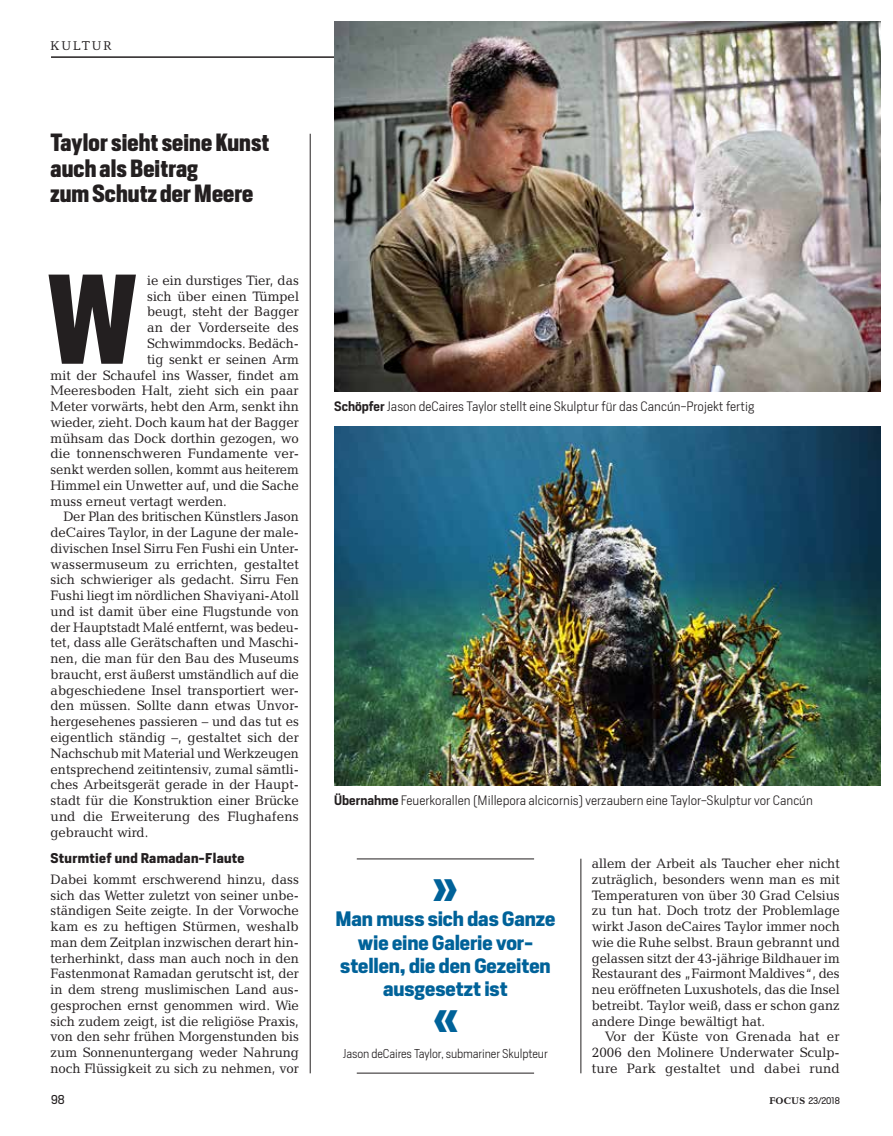
<style>
.page{position:relative;width:893px;height:1136px;background:#fff}
.page>*{position:absolute;margin:0;border:0;box-sizing:border-box;transform-origin:0 0}
.t1{font:700 118.8px "Heron Sans Cond";color:#231f20}
.t2{font:700 40.2px "Heron Sans";color:#006299}
.t3{font:700 23.25px/25.5px "Heron Sans Cond";letter-spacing:.005em;color:#231f20}
.t4{font:700 19.5px/23.2px "Heron Sans";letter-spacing:-.005em;color:#006299;text-align:center}
.t5{font:13.8px/15.8px "Candida Focus Roman";color:#231f20;text-align:justify}
.t6{font:13.8px "Candida Focus Roman";color:#231f20;scale:.96 1}
.t7{font:700 13.2px "Heron Sans";letter-spacing:.025em;color:#231f20}
.t8{font:12.9px "Candida Focus Roman";letter-spacing:.155em;color:#231f20}
.t9{font:300 12.75px "Heron Sans";color:#231f20}
.t10{font:300 12px "Heron Sans";letter-spacing:-.01em;color:#231f20}
.t11{font:12px "Heron Sans";color:#231f20}
.t12{font:9px "Heron Sans";color:#231f20}
.s1{font-weight:600}
.s2{font-family:"Candida Focus";font-weight:700;font-size:9.75px}
</style>
<div class="page">
<img style="left:334px;top:427px;width:546px;height:358px">
<hr style="left:51px;top:56px;width:766px;height:2px;background:#231f20">
<img style="left:334px;top:21px;width:546px;height:370px">
<hr style="left:357px;top:858px;width:177px;height:1px;background:#231f20">
<hr style="left:357px;top:1072px;width:177px;height:1px;background:#231f20">
<hr style="left:310px;top:134px;width:1px;height:939px;background:#231f20">
<hr style="left:581px;top:858px;width:1px;height:215px;background:#231f20">
<p class="t8" style="left:51px;top:39px;width:63px">KULTUR</p>
<h3 class="t3" style="left:51px;top:130px;width:221px">Taylor sieht seine Kunst auch als Beitrag<br>zum Schutz der Meere</h3>
<h1 class="t1" style="left:47px;top:242px;width:93px">W</h1>
<p class="t5" style="left:147px;top:272px;width:153px">ie ein durstiges Tier, das</p>
<p class="t5" style="left:147px;top:288px;width:153px">sich über einen Tümpel</p>
<p class="t5" style="left:147px;top:304px;width:153px">beugt, steht der Bagger</p>
<p class="t5" style="left:147px;top:319px;width:153px">an der Vorderseite des</p>
<p class="t5" style="left:147px;top:335px;width:153px">Schwimmdocks. Bedäch-</p>
<p class="t5" style="left:147px;top:351px;width:153px">tig senkt er seinen Arm</p>
<p class="t5" style="left:51px;top:367px;width:250px">mit der Schaufel ins Wasser, findet am</p>
<p class="t5" style="left:51px;top:382px;width:250px">Meeresboden Halt, zieht sich ein paar</p>
<p class="t5" style="left:51px;top:398px;width:250px">Meter vorwärts, hebt den Arm, senkt ihn</p>
<p class="t5" style="left:51px;top:414px;width:250px">wieder, zieht. Doch kaum hat der Bagger</p>
<p class="t5" style="left:51px;top:430px;width:250px">mühsam das Dock dorthin gezogen, wo</p>
<p class="t5" style="left:51px;top:445px;width:250px">die tonnenschweren Fundamente ver-</p>
<p class="t5" style="left:51px;top:461px;width:250px">senkt werden sollen, kommt aus heiterem</p>
<p class="t5" style="left:51px;top:477px;width:250px">Himmel ein Unwetter auf, und die Sache</p>
<p class="t5" style="left:51px;top:493px;width:178px">muss erneut vertagt werden.</p>
<p class="t5" style="left:63px;top:508px;width:237px">Der Plan des britischen Künstlers Jason</p>
<p class="t5" style="left:51px;top:524px;width:250px">deCaires Taylor, in der Lagune der male-</p>
<p class="t5" style="left:51px;top:540px;width:250px">divischen Insel Sirru Fen Fushi ein Unter-</p>
<p class="t5" style="left:51px;top:556px;width:250px">wassermuseum zu errichten, gestaltet</p>
<p class="t5" style="left:51px;top:571px;width:250px">sich schwieriger als gedacht. Sirru Fen</p>
<p class="t5" style="left:51px;top:587px;width:250px">Fushi liegt im nördlichen Shaviyani-Atoll</p>
<p class="t5" style="left:51px;top:603px;width:250px">und ist damit über eine Flugstunde von</p>
<p class="t6" style="left:51px;top:619px;width:260px">der Hauptstadt Malé entfernt, was bedeu-</p>
<p class="t5" style="left:51px;top:634px;width:250px">tet, dass alle Gerätschaften und Maschi-</p>
<p class="t5" style="left:51px;top:650px;width:250px">nen, die man für den Bau des Museums</p>
<p class="t5" style="left:51px;top:666px;width:250px">braucht, erst äußerst umständlich auf die</p>
<p class="t5" style="left:51px;top:682px;width:250px">abgeschiedene Insel transportiert wer-</p>
<p class="t5" style="left:51px;top:697px;width:250px">den müssen. Sollte dann etwas Unvor-</p>
<p class="t5" style="left:51px;top:713px;width:250px">hergesehenes passieren – und das tut es</p>
<p class="t5" style="left:51px;top:729px;width:250px">eigentlich ständig –, gestaltet sich der</p>
<p class="t6" style="left:51px;top:745px;width:260px">Nachschub mit Material und Werkzeugen</p>
<p class="t5" style="left:51px;top:760px;width:250px">entsprechend zeitintensiv, zumal sämtli-</p>
<p class="t5" style="left:51px;top:776px;width:250px">ches Arbeitsgerät gerade in der Haupt-</p>
<p class="t5" style="left:51px;top:792px;width:250px">stadt für die Konstruktion einer Brücke</p>
<p class="t5" style="left:51px;top:808px;width:250px">und die Erweiterung des Flughafens</p>
<p class="t5" style="left:51px;top:823px;width:99px">gebraucht wird.</p>
<p class="t7" style="left:51px;top:849px;width:195px">Sturmtief und Ramadan-Flaute</p>
<p class="t5" style="left:51px;top:871px;width:250px">Dabei kommt erschwerend hinzu, dass sich das Wetter zuletzt von seiner unbe&shy;ständigen Seite zeigte. In der Vorwoche kam es zu heftigen Stürmen, weshalb man dem Zeitplan inzwischen derart hin&shy;terherhinkt, dass man auch noch in den Fastenmonat Ramadan gerutscht ist, der in dem streng muslimischen Land aus&shy;gesprochen ernst genommen wird. Wie sich zudem zeigt, ist die religiöse Praxis, von den sehr frühen Morgenstunden bis zum Sonnenuntergang weder Nahrung noch Flüssigkeit zu sich zu nehmen, vor</p>
<p class="t9" style="left:334px;top:398px;width:422px"><span class="s1">Schöpfer</span> Jason deCaires Taylor stellt eine Skulptur für das Cancún-Projekt fertig</p>
<p class="t9" style="left:334px;top:792px;width:480px"><span class="s1">Übernahme</span> Feuerkorallen (Millepora alcicornis) verzaubern eine Taylor-Skulptur vor Cancún</p>
<h2 class="t2" style="left:433px;top:860px;width:26px">»</h2>
<h3 class="t4" style="left:335px;top:907px;width:221px">Man muss sich das Ganze wie eine Galerie vor&shy;stellen, die den Gezeiten ausgesetzt ist</h3>
<h2 class="t2" style="left:433px;top:990px;width:26px">«</h2>
<p class="t10" style="left:343px;top:1046px;width:206px">Jason deCaires Taylor, submariner Skulpteur</p>
<p class="t5" style="left:592px;top:855px;width:249px">allem der Arbeit als Taucher eher nicht zuträglich, besonders wenn man es mit Temperaturen von über 30 Grad Celsius zu tun hat. Doch trotz der Problemlage wirkt Jason deCaires Taylor immer noch wie die Ruhe selbst. Braun gebrannt und gelassen sitzt der 43-jährige Bildhauer im Restaurant des „Fairmont Maldives“, des neu eröffneten Luxushotels, das die Insel betreibt. Taylor weiß, dass er schon ganz andere Dinge bewältigt hat.</p>
<p class="t5" style="left:592px;top:1028px;width:249px;text-indent:13px">Vor der Küste von Grenada hat er 2006 den Molinere Underwater Sculp&shy;ture Park gestaltet und dabei rund</p>
<p class="t11" style="left:51px;top:1092px;width:15px">98</p>
<p class="t12" style="left:770px;top:1095px;width:72px"><span class="s2">FOCUS</span> 23/2018</p>
</div>
